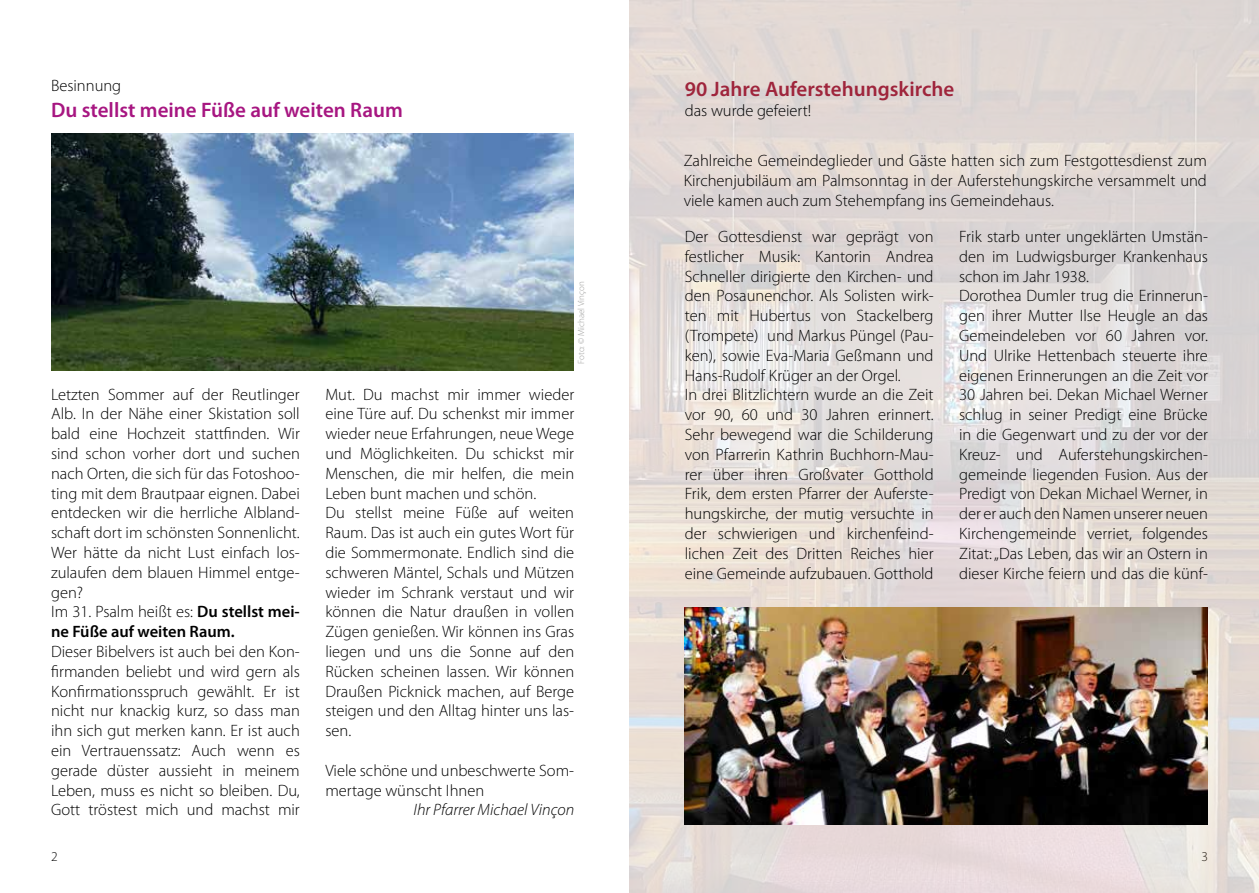
<style>
.page{position:relative;width:1259px;height:893px;background:#fff}
.page>*{position:absolute;margin:0;border:0;box-sizing:border-box;transform-origin:0 0}
.t1{font:600 21px "Myriad Pro";color:#a71681}
.t2{font:600 21px "Myriad Pro";color:#9f253c}
.t3{font:300 16.5px/19.8px "Myriad Pro";color:#000}
.t4{font:italic 300 16.5px "Myriad Pro";color:#000}
.t5{font:300 13.5px "Myriad Pro";color:#000}
.t6{font:300 9px "Myriad Pro";color:#9d9d9c}
.s1{font-weight:600}
</style>
<div class="page">
<img style="left:51px;top:134px;width:522px;height:237px">
<img style="left:630px;top:0;width:629px;height:893px">
<img style="left:685px;top:608px;width:523px;height:217px">
<p class="t3" style="left:51px;top:76px;width:72px">Besinnung</p>
<p class="t1" style="left:51px;top:98px;width:353px">Du stellst meine Füße auf weiten Raum</p>
<p class="t6" style="left:576px;top:364px;width:84px;rotate:-90deg">Foto: © Michael Vinçon</p>
<p class="t3" style="left:51px;top:384px;width:250px">Letzten Sommer auf der Reutlinger<br>Alb. In der Nähe einer Skistation soll bald eine Hochzeit stattfinden. Wir sind schon vorher dort und suchen nach Orten, die sich für das Fotoshoo&shy;ting mit dem Brautpaar eignen. Dabei entdecken wir die herrliche Albland&shy;schaft dort im schönsten Sonnenlicht.<br>Wer hätte da nicht Lust einfach los&shy;zulaufen dem blauen Himmel entge&shy;gen?<br>Im 31. Psalm heißt es: <span class="s1">Du stellst mei&shy;ne Füße auf weiten Raum.</span></p>
<p class="t3" style="left:51px;top:642px;width:250px;text-align:justify">Dieser Bibelvers ist auch bei den Kon&shy;firmanden beliebt und wird gern als Konfirmationsspruch gewählt. Er ist nicht nur knackig kurz, so dass man ihn sich gut merken kann. Er ist auch ein Vertrauenssatz: Auch wenn es gerade düster aussieht in meinem Leben, muss es nicht so bleiben. Du, Gott tröstest mich und machst mir</p>
<p class="t3" style="left:325px;top:384px;width:250px">Mut. Du machst mir immer wieder eine Türe auf. Du schenkst mir immer wieder neue Erfahrungen, neue Wege und Möglichkeiten. Du schickst mir<br>Menschen, die mir helfen, die mein<br>Leben bunt machen und schön.<br>Du stellst meine Füße auf weiten<br>Raum. Das ist auch ein gutes Wort für die Sommermonate. Endlich sind die schweren Mäntel, Schals und Mützen wieder im Schrank verstaut und wir können die Natur draußen in vollen<br>Zügen genießen. Wir können ins Gras liegen und uns die Sonne auf den<br>Rücken scheinen lassen. Wir können<br>Draußen Picknick machen, auf Berge steigen und den Alltag hinter uns las&shy;sen.</p>
<p class="t3" style="left:325px;top:761px;width:250px">Viele schöne und unbeschwerte Som&shy;mertage wünscht Ihnen</p>
<p class="t4" style="left:413px;top:801px;width:162px">Ihr Pfarrer Michael Vinçon</p>
<p class="t2" style="left:685px;top:77px;width:271px">90 Jahre Auferstehungskirche</p>
<p class="t3" style="left:685px;top:100px;width:128px">das wurde gefeiert!</p>
<p class="t3" style="left:684px;top:151px;width:525px;text-align:justify">Zahlreiche Gemeindeglieder und Gäste hatten sich zum Festgottesdienst zum Kirchenjubiläum am Palmsonntag in der Auferstehungskirche versammelt und viele kamen auch zum Stehempfang ins Gemeindehaus.</p>
<p class="t3" style="left:685px;top:227px;width:250px">Der Gottesdienst war geprägt von festlicher Musik: Kantorin Andrea Schneller dirigierte den Kirchen- und den Posaunenchor. Als Solisten wirk&shy;ten mit Hubertus von Stackelberg (Trompete) und Markus Püngel (Pau&shy;ken), sowie Eva-Maria Geßmann und Hans-Rudolf Krüger an der Orgel.<br>In drei Blitzlichtern wurde an die Zeit vor 90, 60 und 30 Jahren erinnert.<br>Sehr bewegend war die Schilderung von Pfarrerin Kathrin Buchhorn-Mau&shy;rer über ihren Großvater Gotthold Frik, dem ersten Pfarrer der Auferste&shy;hungskirche, der mutig versuchte in der schwierigen und kirchenfeind&shy;lichen Zeit des Dritten Reiches hier eine Gemeinde aufzubauen. Gotthold</p>
<p class="t3" style="left:959px;top:227px;width:250px">Frik starb unter ungeklärten Umstän&shy;den im Ludwigsburger Krankenhaus schon im Jahr 1938.<br>Dorothea Dumler trug die Erinnerun&shy;gen ihrer Mutter Ilse Heugle an das Gemeindeleben vor 60 Jahren vor.<br>Und Ulrike Hettenbach steuerte ihre eigenen Erinnerungen an die Zeit vor 30 Jahren bei. Dekan Michael Werner schlug in seiner Predigt eine Brücke in die Gegenwart und zu der vor der Kreuz- und Auferstehungskirchen&shy;gemeinde liegenden Fusion. Aus der Predigt von Dekan Michael Werner, in der er auch den Namen unserer neuen Kirchengemeinde verriet, folgendes Zitat: „Das Leben, das wir an Ostern in dieser Kirche feiern und das die künf-</p>
<p class="t5" style="left:51px;top:849px;width:8px">2</p>
<p class="t5" style="left:1201px;top:849px;width:8px">3</p>
</div>
